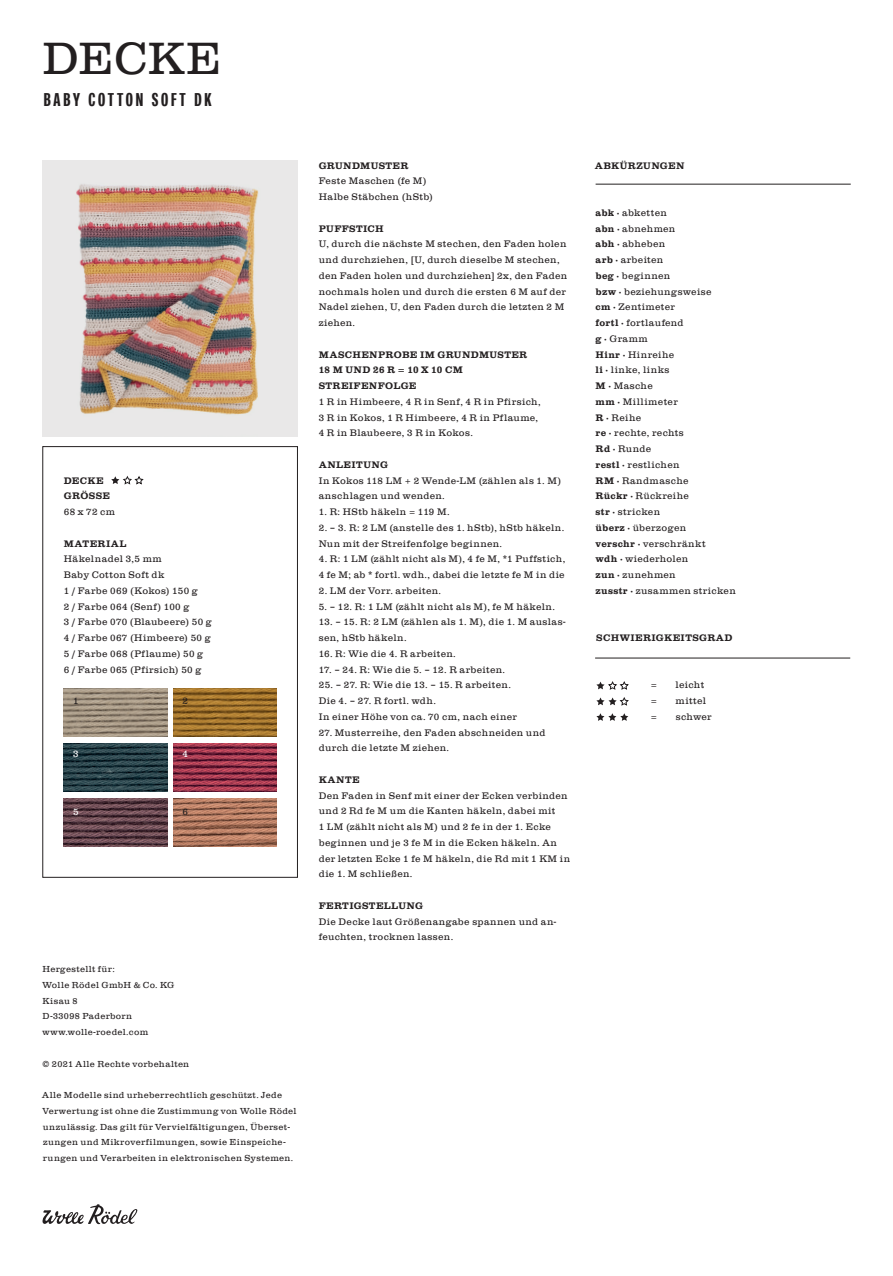
<style>
.page{position:relative;width:893px;height:1276px;background:#fff}
.page>*{position:absolute;margin:0;border:0;box-sizing:border-box;transform-origin:0 0}
.t1{font:300 46.5px "Clarendon Com";letter-spacing:.01em;color:#231f20}
.t2{font:700 18px "Neue Helvetica Pro 79 Cm";letter-spacing:.15em;color:#231f20}
.t3{font:300 9.75px/15.8px "Clarendon Com";letter-spacing:.04em;color:#231f20}
.t4{font:700 9.75px/15.8px "Clarendon Com";letter-spacing:.04em;color:#231f20}
.t5{font:300 9.75px "Clarendon Com";color:#fff}
.t6{font:300 9px/15.8px "Clarendon Com";letter-spacing:.04em;color:#231f20}
.s1{font-weight:700}
</style>
<div class="page">
<div style="left:43px;top:446px;width:255px;height:431px;border:1px solid #231f20"></div>
<img style="left:64px;top:688px;width:103px;height:48px">
<img style="left:64px;top:743px;width:103px;height:48px">
<img style="left:64px;top:799px;width:103px;height:47px">
<img style="left:173px;top:688px;width:103px;height:48px">
<img style="left:173px;top:743px;width:103px;height:48px">
<img style="left:173px;top:799px;width:103px;height:47px">
<svg style="left:596px;top:697px;width:33px;height:8px"></svg>
<svg style="left:596px;top:713px;width:32px;height:8px"></svg>
<svg style="left:596px;top:681px;width:33px;height:9px"></svg>
<hr style="left:596px;top:184px;width:255px;height:1px;background:#231f20">
<hr style="left:595px;top:658px;width:255px;height:1px;background:#231f20">
<img style="left:43px;top:161px;width:254px;height:275px">
<svg style="left:42px;top:1204px;width:95px;height:21px"></svg>
<svg style="left:111px;top:476px;width:33px;height:8px"></svg>
<h1 class="t1" style="left:42px;top:32px;width:180px">DECKE</h1>
<h2 class="t2" style="left:44px;top:88px;width:169px">BABY COTTON SOFT DK</h2>
<p class="t4" style="left:64px;top:472px;width:48px">DECKE<br>GRÖSSE</p>
<p class="t3" style="left:64px;top:504px;width:53px">68 x 72 cm</p>
<p class="t4" style="left:64px;top:535px;width:64px">MATERIAL</p>
<p class="t3" style="left:64px;top:551px;width:149px">Häkelnadel 3,5 mm<br>Baby Cotton Soft dk<br>1 / Farbe 069 (Kokos) 150 g<br>2 / Farbe 064 (Senf) 100 g<br>3 / Farbe 070 (Blaubeere) 50 g<br>4 / Farbe 067 (Himbeere) 50 g<br>5 / Farbe 068 (Pflaume) 50 g<br>6 / Farbe 065 (Pfirsich) 50 g</p>
<p class="t3" style="left:73px;top:693px;width:7px">1</p>
<p class="t3" style="left:183px;top:693px;width:7px">2</p>
<p class="t5" style="left:73px;top:748px;width:7px">3</p>
<p class="t5" style="left:183px;top:748px;width:7px">4</p>
<p class="t5" style="left:73px;top:805px;width:7px">5</p>
<p class="t3" style="left:183px;top:803px;width:7px">6</p>
<p class="t6" style="left:43px;top:961px;width:133px">Hergestellt für:<br>Wolle Rödel GmbH &amp; Co. KG<br>Kisau 8<br>D-33098 Paderborn www.wolle-roedel.com</p>
<p class="t6" style="left:43px;top:1055px;width:148px">© 2021 Alle Rechte vorbehalten</p>
<p class="t6" style="left:42px;top:1087px;width:256px">Alle Modelle sind urheberrechtlich geschützt. Jede Verwertung ist ohne die Zustimmung von Wolle Rödel unzulässig. Das gilt für Vervielfältigungen, Überset&shy;zungen und Mikroverfilmungen, sowie Einspeiche&shy;rungen und Verarbeiten in elektronischen Systemen.</p>
<p class="t4" style="left:319px;top:157px;width:91px">GRUNDMUSTER</p>
<p class="t3" style="left:319px;top:173px;width:116px">Feste Maschen (fe M)<br>Halbe Stäbchen (hStb)</p>
<p class="t4" style="left:319px;top:220px;width:66px">PUFFSTICH</p>
<p class="t3" style="left:319px;top:236px;width:250px">U, durch die nächste M stechen, den Faden holen und durchziehen, [U, durch dieselbe M stechen, den Faden holen und durchziehen] 2x, den Faden nochmals holen und durch die ersten 6 M auf der Nadel ziehen, U, den Faden durch die letzten 2 M ziehen.</p>
<p class="t4" style="left:319px;top:346px;width:210px">MASCHENPROBE IM GRUNDMUSTER<br>18 M UND 26 R = 10 X 10 CM<br>STREIFENFOLGE</p>
<p class="t3" style="left:319px;top:393px;width:224px">1 R in Himbeere, 4 R in Senf, 4 R in Pfirsich,<br>3 R in Kokos, 1 R Himbeere, 4 R in Pflaume,<br>4 R in Blaubeere, 3 R in Kokos.</p>
<p class="t4" style="left:319px;top:457px;width:71px">ANLEITUNG</p>
<p class="t3" style="left:319px;top:472px;width:244px">In Kokos 118 LM + 2 Wende-LM (zählen als 1. M) anschlagen und wenden.</p>
<p class="t3" style="left:319px;top:504px;width:132px">1. R: HStb häkeln = 119 M.</p>
<p class="t3" style="left:319px;top:519px;width:247px">2. – 3. R: 2 LM (anstelle des 1. hStb), hStb häkeln.<br>Nun mit der Streifenfolge beginnen.</p>
<p class="t3" style="left:319px;top:551px;width:248px">4. R: 1 LM (zählt nicht als M), 4 fe M, *1 Puffstich,<br>4 fe M; ab * fortl. wdh., dabei die letzte fe M in die</p>
<p class="t3" style="left:319px;top:582px;width:124px">2. LM der Vorr. arbeiten.</p>
<p class="t3" style="left:319px;top:598px;width:238px">5. – 12. R: 1 LM (zählt nicht als M), fe M häkeln.</p>
<p class="t3" style="left:319px;top:614px;width:248px">13. – 15. R: 2 LM (zählen als 1. M), die 1. M auslas&shy;sen, hStb häkeln.</p>
<p class="t3" style="left:319px;top:645px;width:139px">16. R: Wie die 4. R arbeiten.</p>
<p class="t3" style="left:319px;top:661px;width:188px">17. – 24. R: Wie die 5. – 12. R arbeiten.</p>
<p class="t3" style="left:319px;top:677px;width:199px">25. – 27. R: Wie die 13. – 15. R arbeiten.<br>Die 4. – 27. R fortl. wdh.<br>In einer Höhe von ca. 70 cm, nach einer</p>
<p class="t3" style="left:319px;top:724px;width:228px">27. Musterreihe, den Faden abschneiden und durch die letzte M ziehen.</p>
<p class="t4" style="left:319px;top:771px;width:42px">KANTE</p>
<p class="t3" style="left:319px;top:787px;width:253px">Den Faden in Senf mit einer der Ecken verbinden und 2 Rd fe M um die Kanten häkeln, dabei mit<br>1 LM (zählt nicht als M) und 2 fe in der 1. Ecke beginnen und je 3 fe M in die Ecken häkeln. An der letzten Ecke 1 fe M häkeln, die Rd mit 1 KM in die 1. M schließen.</p>
<p class="t4" style="left:319px;top:897px;width:106px">FERTIGSTELLUNG</p>
<p class="t3" style="left:319px;top:913px;width:239px">Die Decke laut Größenangabe spannen und an&shy;feuchten, trocknen lassen.</p>
<p class="t4" style="left:595px;top:157px;width:91px">ABKÜRZUNGEN</p>
<p class="t3" style="left:596px;top:204px;width:142px"><span class="s1">abk ·</span> abketten<br><span class="s1">abn ·</span> abnehmen<br><span class="s1">abh ·</span> abheben<br><span class="s1">arb ·</span> arbeiten<br><span class="s1">beg ·</span> beginnen<br><span class="s1">bzw ·</span> beziehungsweise<br><span class="s1">cm ·</span> Zentimeter<br><span class="s1">fortl ·</span> fortlaufend<br><span class="s1">g ·</span> Gramm<br><span class="s1">Hinr ·</span> Hinreihe<br><span class="s1">li ·</span> linke, links<br><span class="s1">M ·</span> Masche<br><span class="s1">mm ·</span> Millimeter<br><span class="s1">R ·</span> Reihe<br><span class="s1">re ·</span> rechte, rechts<br><span class="s1">Rd ·</span> Runde<br><span class="s1">restl ·</span> restlichen<br><span class="s1">RM ·</span> Randmasche<br><span class="s1">Rückr ·</span> Rückreihe<br><span class="s1">str ·</span> stricken<br><span class="s1">überz ·</span> überzogen<br><span class="s1">verschr ·</span> verschränkt<br><span class="s1">wdh ·</span> wiederholen<br><span class="s1">zun ·</span> zunehmen<br><span class="s1">zusstr ·</span> zusammen stricken</p>
<p class="t4" style="left:596px;top:630px;width:138px">SCHWIERIGKEITSGRAD</p>
<p class="t3" style="left:651px;top:677px;width:8px;text-align:justify">= = =</p>
<p class="t3" style="left:676px;top:677px;width:38px">leicht mittel schwer</p>
</div>
